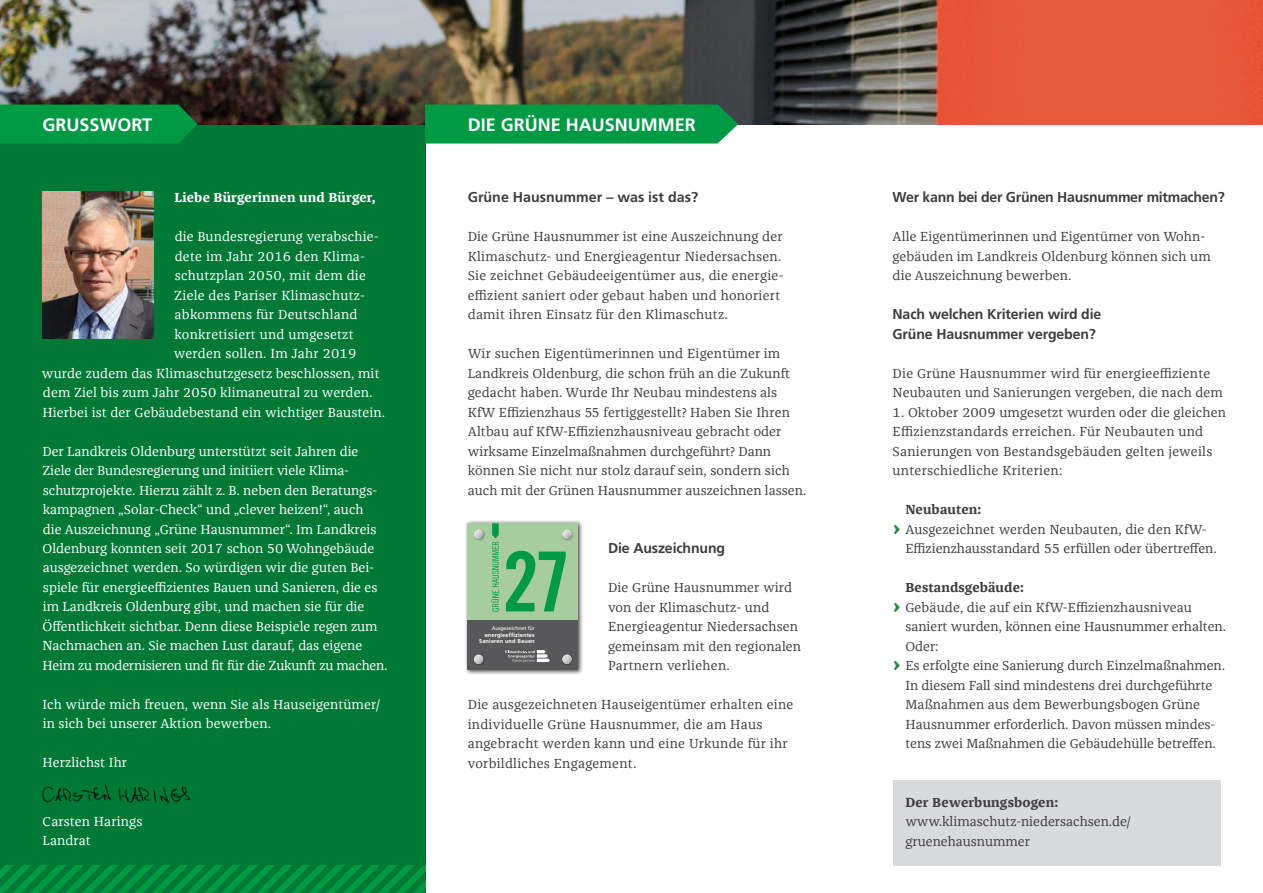
<style>
.page{position:relative;width:1263px;height:893px;background:#fff}
.page>*{position:absolute;margin:0;border:0;box-sizing:border-box;transform-origin:0 0}
.t1{font:82.8px "Trade Gothic LT Bold Cond Twenty";color:#009a45}
.t2{font:700 18px "Frutiger LT";color:#fff}
.t3{font:700 14.25px/19.5px "Frutiger LT";letter-spacing:-.01em;color:#3e3d40}
.t4{font:13.5px/19.5px "Franziska Offc";letter-spacing:.01em;color:#3e3d40}
.t5{font:13.5px/19.5px "Franziska Offc";color:#fff}
.t6{font:13.5px "Franziska Offc";letter-spacing:.02em;color:#fff}
.t7{font:700 13.5px "Franziska Offc";letter-spacing:.01em;color:#3e3d40}
.t8{font:700 13.5px "Franziska Offc";letter-spacing:.01em;color:#fff}
.t9{font:700 5.7px/6.4px "Frutiger LT";letter-spacing:.02em;color:#fff;text-align:right}
.t10{font:5.25px "Frutiger LT";letter-spacing:-.01em;color:#fff}
.s1{font-weight:700;font-size:24px;color:#308345}
</style>
<div class="page">
<div style="left:892px;top:780px;width:328px;height:85px;background:#d9dadb"></div>
<div style="left:0;top:0;width:425px;height:893px;background:#007937"></div>
<svg style="left:0;top:865px;width:425px;height:28px"></svg>
<img style="left:0;top:0;width:1263px;height:124px">
<div style="left:425px;top:105px;width:313px;height:39px;background:#009a45"></div>
<div style="left:464px;top:520px;width:119px;height:156px;background:#000;opacity:.75"></div>
<div style="left:468px;top:620px;width:110px;height:50px;background:#58585a"></div>
<div style="left:468px;top:523px;width:110px;height:97px;background:#a7cca0"></div>
<svg style="left:491px;top:523px;width:8px;height:89px"></svg>
<svg style="left:505px;top:650px;width:45px;height:12px"></svg>
<svg style="left:474px;top:529px;width:11px;height:12px"></svg>
<svg style="left:562px;top:529px;width:11px;height:12px"></svg>
<svg style="left:474px;top:654px;width:11px;height:11px"></svg>
<svg style="left:562px;top:654px;width:11px;height:11px"></svg>
<svg style="left:0;top:105px;width:197px;height:39px;background:#019643"></svg>
<img style="left:43px;top:191px;width:110px;height:148px">
<img style="left:42px;top:784px;width:149px;height:19px">
<h2 class="t2" style="left:43px;top:114px;width:111px">GruSSwort</h2>
<p class="t8" style="left:175px;top:190px;width:203px">Liebe Bürgerinnen und Bürger,</p>
<p class="t5" style="left:175px;top:227px;width:205px">die Bundesregierung verabschie-</p>
<p class="t6" style="left:175px;top:248px;width:192px">dete im Jahr 2016 den Klima-</p>
<p class="t6" style="left:175px;top:268px;width:193px">schutzplan 2050, mit dem die</p>
<p class="t6" style="left:174px;top:287px;width:191px">Ziele des Pariser Klimaschutz-</p>
<p class="t6" style="left:175px;top:307px;width:184px">abkommens für Deutschland</p>
<p class="t6" style="left:175px;top:326px;width:181px">konkretisiert und umgesetzt</p>
<p class="t6" style="left:174px;top:346px;width:184px">werden sollen. Im Jahr 2019</p>
<p class="t5" style="left:42px;top:363px;width:339px">wurde zudem das Klimaschutzgesetz beschlossen, mit</p>
<p class="t5" style="left:43px;top:383px;width:331px">dem Ziel bis zum Jahr 2050 klimaneutral zu werden.</p>
<p class="t5" style="left:42px;top:402px;width:344px">Hierbei ist der Gebäudebestand ein wichtiger Baustein.</p>
<p class="t5" style="left:42px;top:441px;width:347px">Der Landkreis Oldenburg unterstützt seit Jahren die Ziele der Bundesregierung und initiiert viele Klima&shy;schutzprojekte. Hierzu zählt z. B. neben den Beratungs&shy;kampagnen „Solar-Check“ und „clever heizen!“, auch<br>die Auszeichnung „Grüne Hausnummer“. Im Landkreis Oldenburg konnten seit 2017 schon 50 Wohngebäude ausgezeichnet werden. So würdigen wir die guten Bei&shy;spiele für energieeffizientes Bauen und Sanieren, die es im Landkreis Oldenburg gibt, und machen sie für die Öffentlichkeit sichtbar. Denn diese Beispiele regen zum Nachmachen an. Sie machen Lust darauf, das eigene Heim zu modernisieren und fit für die Zukunft zu machen.</p>
<p class="t5" style="left:42px;top:695px;width:339px">Ich würde mich freuen, wenn Sie als Hauseigentümer/ in sich bei unserer Aktion bewerben.</p>
<p class="t5" style="left:42px;top:753px;width:86px">Herzlichst Ihr</p>
<p class="t5" style="left:42px;top:812px;width:101px">Carsten Harings<br>Landrat</p>
<h2 class="t2" style="left:468px;top:114px;width:229px">Die Grüne Hausnummer</h2>
<p class="t3" style="left:468px;top:187px;width:232px">Grüne Hausnummer – was ist das?</p>
<p class="t4" style="left:468px;top:227px;width:316px">Die Grüne Hausnummer ist eine Auszeichnung der Klimaschutz- und Energieagentur Niedersachsen.<br>Sie zeichnet Gebäudeeigentümer aus, die energie&shy;effizient saniert oder gebaut haben und honoriert damit ihren Einsatz für den Klimaschutz.</p>
<p class="t4" style="left:468px;top:344px;width:340px">Wir suchen Eigentümerinnen und Eigentümer im Landkreis Oldenburg, die schon früh an die Zukunft gedacht haben. Wurde Ihr Neubau mindestens als KfW Effizienzhaus 55 fertiggestellt? Haben Sie Ihren Altbau auf KfW-Effizienzhausniveau gebracht oder wirksame Einzelmaßnahmen durchgeführt? Dann können Sie nicht nur stolz darauf sein, sondern sich auch mit der Grünen Hausnummer auszeichnen lassen.</p>
<p class="t3" style="left:608px;top:538px;width:119px">Die Auszeichnung</p>
<p class="t4" style="left:608px;top:578px;width:195px">Die Grüne Hausnummer wird von der Klimaschutz- und<br>Energieagentur Niedersachsen gemeinsam mit den regionalen<br>Partnern verliehen.</p>
<p class="t4" style="left:468px;top:695px;width:327px">Die ausgezeichneten Hauseigentümer erhalten eine individuelle Grüne Hausnummer, die am Haus angebracht werden kann und eine Urkunde für ihr vorbildliches Engagement.</p>
<h1 class="t1" style="left:502px;top:532px;width:70px">27</h1>
<p class="t10" style="left:492px;top:625px;width:45px">Ausgezeichnet für</p>
<p class="t9" style="left:479px;top:632px;width:57px">energieeffizientes<br>Sanieren und Bauen</p>
<p class="t3" style="left:892px;top:187px;width:334px">Wer kann bei der Grünen Hausnummer mitmachen?</p>
<p class="t4" style="left:892px;top:227px;width:320px">Alle Eigentümerinnen und Eigentümer von Wohn&shy;gebäuden im Landkreis Oldenburg können sich um die Auszeichnung bewerben.</p>
<p class="t3" style="left:892px;top:304px;width:210px">Nach welchen Kriterien wird die<br>Grüne Hausnummer vergeben?</p>
<p class="t4" style="left:892px;top:363px;width:332px">Die Grüne Hausnummer wird für energieeffiziente<br>Neubauten und Sanierungen vergeben, die nach dem</p>
<p class="t4" style="left:892px;top:402px;width:335px">1. Oktober 2009 umgesetzt wurden oder die gleichen Effizienzstandards erreichen. Für Neubauten und Sanierungen von Bestandsgebäuden gelten jeweils unterschiedliche Kriterien:</p>
<p class="t7" style="left:905px;top:502px;width:78px">Neubauten:</p>
<p class="t4" style="left:892px;top:519px;width:316px"><span class="s1">›</span> Ausgezeichnet werden Neubauten, die den KfW-</p>
<p class="t4" style="left:905px;top:539px;width:313px">Effizienzhausstandard 55 erfüllen oder übertreffen.</p>
<p class="t7" style="left:905px;top:580px;width:120px">Bestandsgebäude:</p>
<p class="t4" style="left:892px;top:597px;width:301px"><span class="s1">›</span> Gebäude, die auf ein KfW-Effizienzhausniveau</p>
<p class="t4" style="left:905px;top:617px;width:322px">saniert wurden, können eine Hausnummer erhalten.</p>
<p class="t4" style="left:905px;top:636px;width:35px">Oder:</p>
<p class="t4" style="left:892px;top:656px;width:334px"><span class="s1">›</span> Es erfolgte eine Sanierung durch Einzelmaßnahmen.</p>
<p class="t4" style="left:905px;top:675px;width:309px">In diesem Fall sind mindestens drei durchgeführte</p>
<p class="t4" style="left:905px;top:695px;width:296px">Maßnahmen aus dem Bewerbungsbogen Grüne</p>
<p class="t4" style="left:905px;top:714px;width:312px">Hausnummer erforderlich. Davon müssen mindes-</p>
<p class="t4" style="left:905px;top:734px;width:312px">tens zwei Maßnahmen die Gebäudehülle betreffen.</p>
<p class="t7" style="left:905px;top:794px;width:154px">Der Bewerbungsbogen:</p>
<p class="t4" style="left:905px;top:812px;width:227px">www.klimaschutz-niedersachsen.de/ gruenehausnummer</p>
</div>
